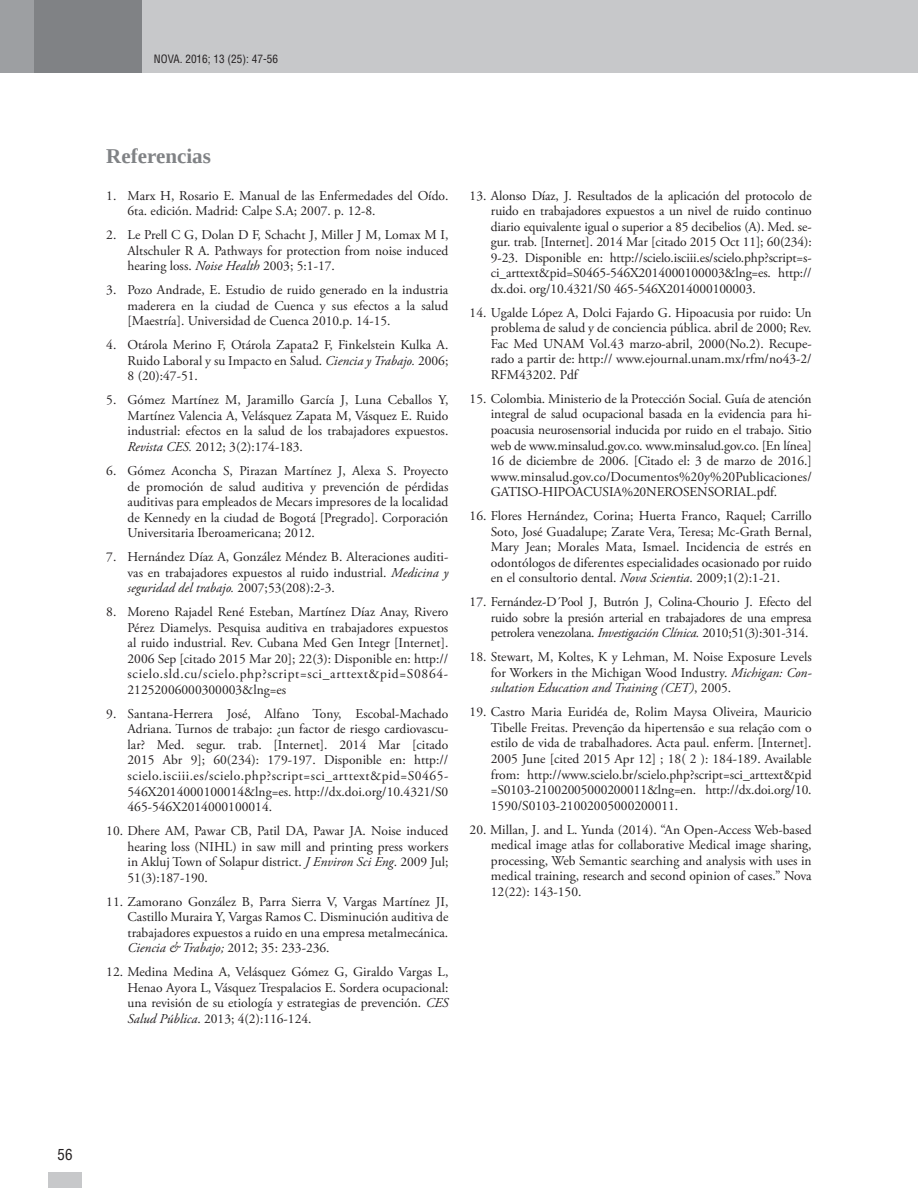
<style>
.page{position:relative;width:918px;height:1188px;background:#fff}
.page>*{position:absolute;margin:0;border:0;box-sizing:border-box;transform-origin:0 0}
.t1{font:700 21px "Liberation Serif";color:#808285}
.t2{font:condensed 15px "Helvetica LT Std";color:#231f20}
.t3{font:13.5px/15.6px "Adobe Garamond Pro";color:#231f20;text-align:justify}
.t4{font:condensed 11.25px "Helvetica LT Std";color:#231f20}
.s1{font-style:italic}
</style>
<div class="page">
<div style="left:0;top:0;width:918px;height:73px;background:#c7c8ca"></div>
<div style="left:28px;top:0;width:114px;height:73px;background:#808285"></div>
<div style="left:0;top:0;width:34px;height:73px;background:#9d9fa2"></div>
<div style="left:49px;top:1172px;width:33px;height:16px;background:#c7c8ca"></div>
<p class="t4" style="left:154px;top:52px;width:126px">NOVA. 2016; 13 (25): 47-56</p>
<h1 class="t1" style="left:106px;top:142px;width:106px">Referencias</h1>
<p class="t3" style="left:128px;top:188px;width:322px;text-indent:-21px">1. Marx H, Rosario E. Manual de las Enfermedades del Oído.<br>6ta. edición. Madrid: Calpe S.A; 2007. p. 12-8.</p>
<p class="t3" style="left:128px;top:228px;width:322px;text-indent:-21px">2. Le Prell C G, Dolan D F, Schacht J, Miller J M, Lomax M I, Altschuler R A. Pathways for protection from noise induced hearing loss. <span class="s1">Noise Health</span> 2003; 5:1-17.</p>
<p class="t3" style="left:128px;top:283px;width:322px;text-indent:-21px">3. Pozo Andrade, E. Estudio de ruido generado en la industria maderera en la ciudad de Cuenca y sus efectos a la salud [Maestría]. Universidad de Cuenca 2010.p. 14-15.</p>
<p class="t3" style="left:128px;top:338px;width:322px;text-indent:-21px">4. Otárola Merino F, Otárola Zapata2 F, Finkelstein Kulka A.<br>Ruido Laboral y su Impacto en Salud. <span class="s1">Ciencia y Trabajo.</span> 2006; 8 (20):47-51.</p>
<p class="t3" style="left:128px;top:393px;width:322px;text-indent:-21px">5. Gómez Martínez M, Jaramillo García J, Luna Ceballos Y, Martínez Valencia A, Velásquez Zapata M, Vásquez E. Ruido industrial: efectos en la salud de los trabajadores expuestos.<br><span class="s1">Revista CES.</span> 2012; 3(2):174-183.</p>
<p class="t3" style="left:128px;top:464px;width:322px;text-indent:-21px">6. Gómez Aconcha S, Pirazan Martínez J, Alexa S. Proyecto de promoción de salud auditiva y prevención de pérdidas auditivas para empleados de Mecars impresores de la localidad de Kennedy en la ciudad de Bogotá [Pregrado]. Corporación Universitaria Iberoamericana; 2012.</p>
<p class="t3" style="left:128px;top:550px;width:322px;text-indent:-21px">7. Hernández Díaz A, González Méndez B. Alteraciones auditi&shy;vas en trabajadores expuestos al ruido industrial. <span class="s1">Medicina y seguridad del trabajo.</span> 2007;53(208):2-3.</p>
<p class="t3" style="left:128px;top:605px;width:322px;text-indent:-21px">8. Moreno Rajadel René Esteban, Martínez Díaz Anay, Rivero Pérez Diamelys. Pesquisa auditiva en trabajadores expuestos al ruido industrial. Rev. Cubana Med Gen Integr [Internet].<br>2006 Sep [citado 2015 Mar 20]; 22(3): Disponible en: http:// scielo.sld.cu/scielo.php?script=sci_arttext&amp;pid=S0864- 21252006000300003&amp;lng=es</p>
<p class="t3" style="left:128px;top:706px;width:322px;text-indent:-21px">9. Santana-Herrera José, Alfano Tony, Escobal-Machado Adriana. Turnos de trabajo: ¿un factor de riesgo cardiovascu&shy;lar? Med. segur. trab. [Internet]. 2014 Mar [citado 2015 Abr 9]; 60(234): 179-197. Disponible en: http:// scielo.isciii.es/scielo.php?script=sci_arttext&amp;pid=S0465- 546X2014000100014&amp;lng=es. http://dx.doi.org/10.4321/S0<br>465-546X2014000100014.</p>
<p class="t3" style="left:128px;top:823px;width:322px;text-indent:-21px">10. Dhere AM, Pawar CB, Patil DA, Pawar JA. Noise induced hearing loss (NIHL) in saw mill and printing press workers in Akluj Town of Solapur district. <span class="s1">J Environ Sci Eng</span>. 2009 Jul; 51(3):187-190.</p>
<p class="t3" style="left:128px;top:894px;width:322px;text-indent:-21px">11. Zamorano González B, Parra Sierra V, Vargas Martínez JI, Castillo Muraira Y, Vargas Ramos C. Disminución auditiva de trabajadores expuestos a ruido en una empresa metalmecánica.<br><span class="s1">Ciencia &amp; Trabajo;</span> 2012; 35: 233-236.</p>
<p class="t3" style="left:128px;top:965px;width:322px;text-indent:-21px">12. Medina Medina A, Velásquez Gómez G, Giraldo Vargas L, Henao Ayora L, Vásquez Trespalacios E. Sordera ocupacional: una revisión de su etiología y estrategias de prevención. <span class="s1">CES Salud Pública</span>. 2013; 4(2):116-124.</p>
<p class="t3" style="left:491px;top:188px;width:322px;text-indent:-21px">13. Alonso Díaz, J. Resultados de la aplicación del protocolo de ruido en trabajadores expuestos a un nivel de ruido continuo diario equivalente igual o superior a 85 decibelios (A). Med. se&shy;gur. trab. [Internet]. 2014 Mar [citado 2015 Oct 11]; 60(234):<br>9-23. Disponible en: http://scielo.isciii.es/scielo.php?script=s&shy;ci_arttext&amp;pid=S0465-546X2014000100003&amp;lng=es. http:// dx.doi. org/10.4321/S0 465-546X2014000100003.</p>
<p class="t3" style="left:491px;top:305px;width:322px;text-indent:-21px">14. Ugalde López A, Dolci Fajardo G. Hipoacusia por ruido: Un problema de salud y de conciencia pública. abril de 2000; Rev.<br>Fac Med UNAM Vol.43 marzo-abril, 2000(No.2). Recupe&shy;rado a partir de: http:// www.ejournal.unam.mx/rfm/no43-2/ RFM43202. Pdf</p>
<p class="t3" style="left:491px;top:391px;width:322px;text-indent:-21px">15. Colombia. Ministerio de la Protección Social. Guía de atención integral de salud ocupacional basada en la evidencia para hi&shy;poacusia neurosensorial inducida por ruido en el trabajo. Sitio web de www.minsalud.gov.co. www.minsalud.gov.co. [En línea] 16 de diciembre de 2006. [Citado el: 3 de marzo de 2016.] www.minsalud.gov.co/Documentos%20y%20Publicaciones/ GATISO-HIPOACUSIA%20NEROSENSORIAL.pdf.</p>
<p class="t3" style="left:491px;top:509px;width:322px;text-indent:-21px">16. Flores Hernández, Corina; Huerta Franco, Raquel; Carrillo Soto, José Guadalupe; Zarate Vera, Teresa; Mc-Grath Bernal, Mary Jean; Morales Mata, Ismael. Incidencia de estrés en odontólogos de diferentes especialidades ocasionado por ruido en el consultorio dental. <span class="s1">Nova Scientia</span>. 2009;1(2):1-21.</p>
<p class="t3" style="left:491px;top:595px;width:322px;text-indent:-21px">17. Fernández-D´Pool J, Butrón J, Colina-Chourio J. Efecto del ruido sobre la presión arterial en trabajadores de una empresa petrolera venezolana. <span class="s1">Investigación Clínica.</span> 2010;51(3):301-314.</p>
<p class="t3" style="left:491px;top:650px;width:322px;text-indent:-21px">18. Stewart, M, Koltes, K y Lehman, M. Noise Exposure Levels for Workers in the Michigan Wood Industry. <span class="s1">Michigan: Con&shy;sultation Education and Training (CET)</span>, 2005.</p>
<p class="t3" style="left:491px;top:705px;width:322px;text-indent:-21px">19. Castro Maria Euridéa de, Rolim Maysa Oliveira, Mauricio Tibelle Freitas. Prevenção da hipertensão e sua relação com o estilo de vida de trabalhadores. Acta paul. enferm. [Internet].<br>2005 June [cited 2015 Apr 12] ; 18( 2 ): 184-189. Available from: http://www.scielo.br/scielo.php?script=sci_arttext&amp;pid =S0103-21002005000200011&amp;lng=en. http://dx.doi.org/10.<br>1590/S0103-21002005000200011.</p>
<p class="t3" style="left:491px;top:822px;width:322px;text-indent:-21px">20. Millan, J. and L. Yunda (2014). “An Open-Access Web-based medical image atlas for collaborative Medical image sharing, processing, Web Semantic searching and analysis with uses in medical training, research and second opinion of cases.” Nova 12(22): 143-150.</p>
<p class="t2" style="left:58px;top:1145px;width:16px">56</p>
</div>
